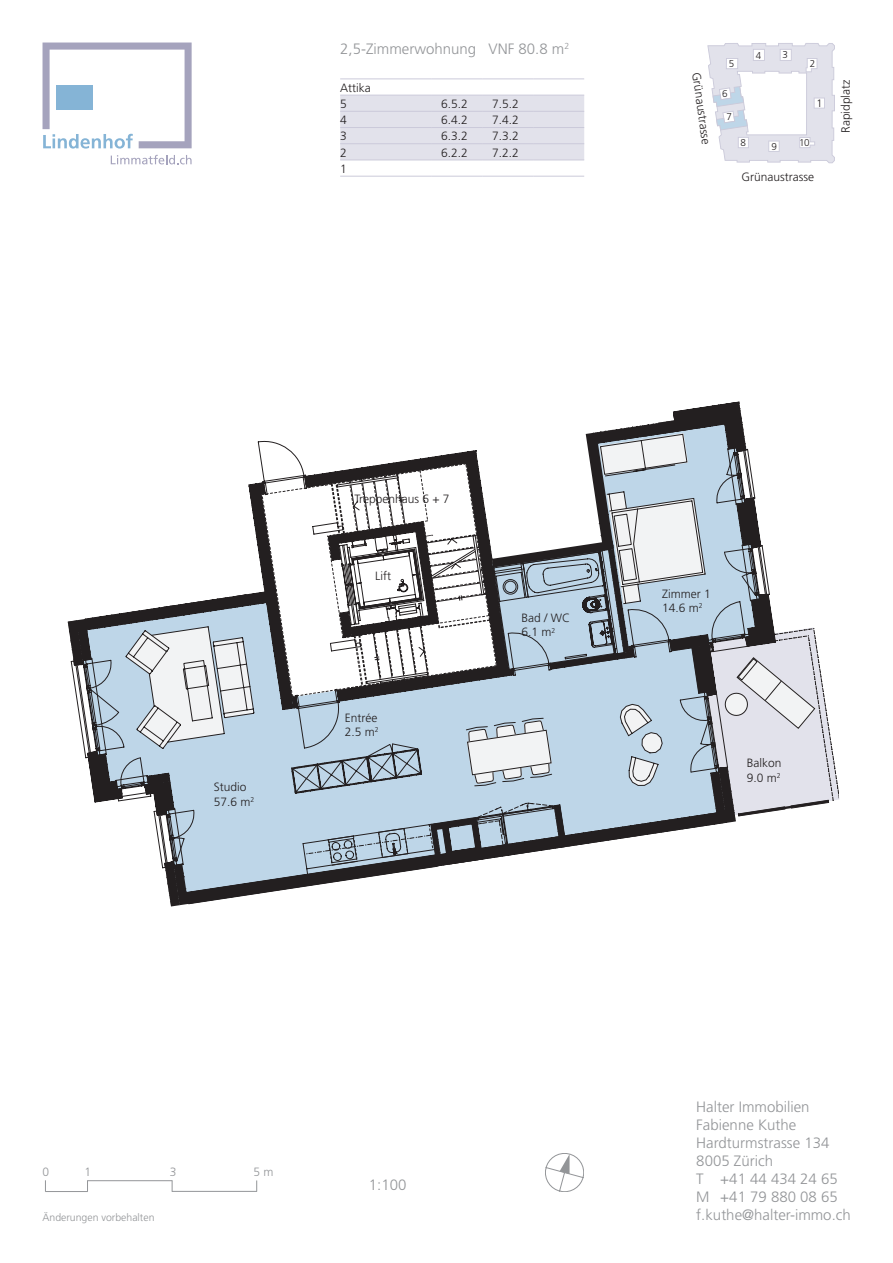
<style>
.page{position:relative;width:893px;height:1263px;background:#fff}
.page>*{position:absolute;margin:0;border:0;box-sizing:border-box;transform-origin:0 0}
.t1{font:300 15px/18px "Frutiger";color:#939598}
.t2{font:300 12px/14.4px "Frutiger";color:#231f20}
.t3{font:300 12px "Frutiger";color:#939598}
.t4{font:300 10.8px "Frutiger";color:#231f20}
.t5{font:300 10.5px "Frutiger";color:#939598}
.t6{font:300 9.9px "Frutiger";color:#231f20}
</style>
<div class="page">
<svg style="left:545px;top:1153px;width:39px;height:39px"></svg>
<hr style="left:45px;top:1191px;width:43px;height:1px;background:#939598">
<hr style="left:87px;top:1180px;width:85px;height:1px;background:#939598">
<hr style="left:172px;top:1191px;width:85px;height:1px;background:#939598">
<svg style="left:43px;top:43px;width:149px;height:106px"></svg>
<svg style="left:111px;top:155px;width:81px;height:9px"></svg>
<div style="left:56px;top:85px;width:37px;height:25px;background:#85b4d6"></div>
<svg style="left:707px;top:43px;width:128px;height:120px"></svg>
<svg style="left:154px;top:448px;width:151px;height:420px"></svg>
<svg style="left:164px;top:862px;width:23px;height:44px"></svg>
<svg style="left:186px;top:810px;width:327px;height:94px"></svg>
<svg style="left:68px;top:483px;width:230px;height:332px"></svg>
<svg style="left:305px;top:402px;width:535px;height:453px"></svg>
<div style="left:340px;top:96px;width:244px;height:64px;background:#e2e2eb"></div>
<hr style="left:340px;top:79px;width:91px;height:1px;background:#cbcada">
<hr style="left:431px;top:79px;width:51px;height:1px;background:#cbcada">
<hr style="left:482px;top:79px;width:51px;height:1px;background:#cbcada">
<hr style="left:533px;top:79px;width:51px;height:1px;background:#cbcada">
<hr style="left:340px;top:95px;width:91px;height:1px;background:#cbcada">
<hr style="left:431px;top:95px;width:51px;height:1px;background:#cbcada">
<hr style="left:482px;top:95px;width:51px;height:1px;background:#cbcada">
<hr style="left:533px;top:95px;width:51px;height:1px;background:#cbcada">
<hr style="left:340px;top:111px;width:91px;height:1px;background:#cbcada">
<hr style="left:431px;top:111px;width:51px;height:1px;background:#cbcada">
<hr style="left:482px;top:111px;width:51px;height:1px;background:#cbcada">
<hr style="left:533px;top:111px;width:51px;height:1px;background:#cbcada">
<hr style="left:340px;top:127px;width:91px;height:1px;background:#cbcada">
<hr style="left:431px;top:127px;width:51px;height:1px;background:#cbcada">
<hr style="left:482px;top:127px;width:51px;height:1px;background:#cbcada">
<hr style="left:533px;top:127px;width:51px;height:1px;background:#cbcada">
<hr style="left:340px;top:143px;width:91px;height:1px;background:#cbcada">
<hr style="left:431px;top:143px;width:51px;height:1px;background:#cbcada">
<hr style="left:482px;top:143px;width:51px;height:1px;background:#cbcada">
<hr style="left:533px;top:143px;width:51px;height:1px;background:#cbcada">
<hr style="left:340px;top:160px;width:91px;height:1px;background:#cbcada">
<hr style="left:431px;top:160px;width:51px;height:1px;background:#cbcada">
<hr style="left:482px;top:160px;width:51px;height:1px;background:#cbcada">
<hr style="left:533px;top:160px;width:51px;height:1px;background:#cbcada">
<hr style="left:340px;top:176px;width:91px;height:1px;background:#cbcada">
<hr style="left:431px;top:176px;width:51px;height:1px;background:#cbcada">
<hr style="left:482px;top:176px;width:51px;height:1px;background:#cbcada">
<hr style="left:533px;top:176px;width:51px;height:1px;background:#cbcada">
<p class="t1" style="left:340px;top:40px;width:231px">2,5-Zimmerwohnung VNF 80.8 m<sup>2</sup></p>
<p class="t6" style="left:729px;top:58px;width:7px">5</p>
<p class="t6" style="left:756px;top:50px;width:7px">4</p>
<p class="t6" style="left:783px;top:49px;width:7px">3</p>
<p class="t6" style="left:810px;top:58px;width:7px">2</p>
<p class="t2" style="left:340px;top:79px;width:32px;line-height:16.2px">Attika<br>5</p>
<p class="t2" style="left:441px;top:97px;width:28px">6.5.2</p>
<p class="t2" style="left:492px;top:97px;width:28px">7.5.2</p>
<p class="t2" style="left:340px;top:113px;width:8px">4</p>
<p class="t2" style="left:441px;top:113px;width:28px">6.4.2</p>
<p class="t2" style="left:492px;top:113px;width:28px">7.4.2</p>
<p class="t2" style="left:340px;top:129px;width:8px">3</p>
<p class="t2" style="left:441px;top:129px;width:28px">6.3.2</p>
<p class="t2" style="left:492px;top:129px;width:28px">7.3.2</p>
<p class="t2" style="left:340px;top:145px;width:8px">2</p>
<p class="t2" style="left:441px;top:145px;width:28px">6.2.2</p>
<p class="t2" style="left:492px;top:145px;width:28px">7.2.2</p>
<p class="t2" style="left:340px;top:161px;width:8px">1</p>
<p class="t2" style="left:704px;top:71px;width:74px;rotate:82deg">Grünaustrasse</p>
<p class="t6" style="left:722px;top:88px;width:7px">6</p>
<p class="t6" style="left:727px;top:111px;width:7px">7</p>
<p class="t6" style="left:740px;top:137px;width:7px">8</p>
<p class="t6" style="left:771px;top:141px;width:7px">9</p>
<p class="t4" style="left:816px;top:97px;width:8px">1</p>
<p class="t6" style="left:799px;top:137px;width:12px">10</p>
<p class="t2" style="left:742px;top:169px;width:74px">Grünaustrasse</p>
<p class="t2" style="left:838px;top:133px;width:55px;rotate:-90deg">Rapidplatz</p>
<p class="t2" style="left:214px;top:780px;width:42px">Studio<br>57.6 m<sup>2</sup></p>
<p class="t2" style="left:354px;top:492px;width:97px">Treppenhaus 6 + 7</p>
<p class="t2" style="left:375px;top:569px;width:17px">Lift</p>
<p class="t2" style="left:345px;top:710px;width:35px">Entrée<br>2.5 m<sup>2</sup></p>
<p class="t2" style="left:521px;top:611px;width:50px">Bad / WC<br>6.1 m<sup>2</sup></p>
<p class="t2" style="left:662px;top:586px;width:50px">Zimmer 1<br>14.6 m<sup>2</sup></p>
<p class="t2" style="left:747px;top:756px;width:36px">Balkon<br>9.0 m<sup>2</sup></p>
<p class="t3" style="left:43px;top:1165px;width:8px">0</p>
<p class="t3" style="left:84px;top:1165px;width:8px">1</p>
<p class="t3" style="left:170px;top:1165px;width:8px">3</p>
<p class="t3" style="left:253px;top:1165px;width:22px">5 m</p>
<p class="t5" style="left:43px;top:1211px;width:114px">Änderungen vorbehalten</p>
<p class="t1" style="left:369px;top:1176px;width:39px">1:100</p>
<p class="t1" style="left:696px;top:1098px;width:156px">Halter Immobilien<br>Fabienne Kuthe<br>Hardturmstrasse 134<br>8005 Zürich<br>T +41 44 434 24 65<br>M +41 79 880 08 65 f.kuthe@halter-immo.ch</p>
</div>
